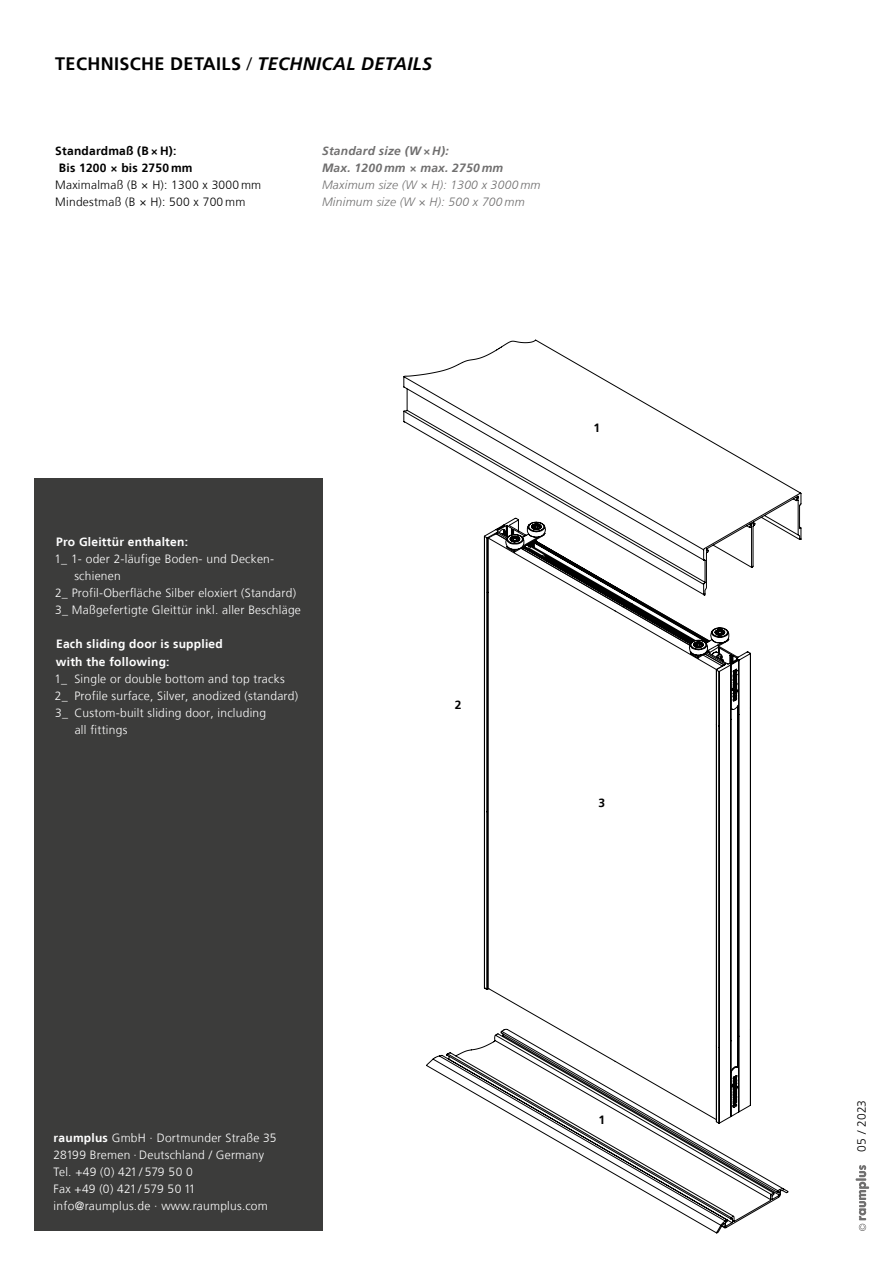
<style>
.page{position:relative;width:893px;height:1263px;background:#fff}
.page>*{position:absolute;margin:0;border:0;box-sizing:border-box;transform-origin:0 0}
.t1{font:700 18px "Frutiger LT";letter-spacing:.02em;color:#000}
.t2{font:300 12px/17px "Frutiger LT";letter-spacing:.02em;color:#fff}
.t3{font:700 12px/17px "Frutiger LT";letter-spacing:.02em;color:#fff}
.t4{font:300 12px/17px "Frutiger LT";letter-spacing:.02em;color:#000}
.t5{font:italic 300 12px/17px "Frutiger LT";letter-spacing:.02em;color:#706f6f}
.t6{font:italic 700 12px/17px "Frutiger LT";letter-spacing:.02em;color:#706f6f}
.t7{font:700 12px/17px "Frutiger LT";letter-spacing:.02em;color:#000}
.s1{font-weight:300}
.s2{font-style:italic}
.s3{font-weight:700}
</style>
<div class="page">
<svg style="left:856px;top:1165px;width:13px;height:66px"></svg>
<div style="left:34px;top:478px;width:288px;height:753px;background:#3c3c3b"></div>
<svg style="left:403px;top:340px;width:398px;height:893px"></svg>
<svg style="left:484px;top:517px;width:267px;height:607px"></svg>
<svg style="left:730px;top:524px;width:10px;height:593px"></svg>
<svg style="left:487px;top:521px;width:243px;height:600px"></svg>
<h1 class="t1" style="left:55px;top:53px;width:378px">TECHNISCHE DETAILS <span class="s1">/</span> <span class="s2">TECHNICAL DETAILS</span></h1>
<p class="t7" style="left:55px;top:143px;width:139px">Standardmaß (B × H):<br>Bis 1200 × bis 2750 mm</p>
<p class="t4" style="left:55px;top:177px;width:208px">Maximalmaß (B × H): 1300 x 3000 mm<br>Mindestmaß (B × H): 500 x 700 mm</p>
<p class="t6" style="left:322px;top:143px;width:183px">Standard size (W× H):<br>Max. 1200 mm × max. 2750 mm</p>
<p class="t5" style="left:322px;top:177px;width:220px">Maximum size (W × H): 1300 x 3000 mm<br>Minimum size (W × H): 500 x 700 mm</p>
<p class="t3" style="left:56px;top:534px;width:133px">Pro Gleittür enthalten:</p>
<p class="t2" style="left:54px;top:551px;width:221px">1_ 1- oder 2-läufige Boden- und Decken-</p>
<p class="t2" style="left:74px;top:568px;width:48px">schienen</p>
<p class="t2" style="left:55px;top:585px;width:243px">2_ Profil-Oberfläche Silber eloxiert (Standard)</p>
<p class="t2" style="left:55px;top:602px;width:247px">3_ Maßgefertigte Gleittür inkl. aller Beschläge</p>
<p class="t3" style="left:56px;top:636px;width:168px">Each sliding door is supplied with the following:</p>
<p class="t2" style="left:54px;top:670px;width:232px">1_ Single or double bottom and top tracks</p>
<p class="t2" style="left:55px;top:687px;width:245px">2_ Profile surface, Silver, anodized (standard)</p>
<p class="t2" style="left:55px;top:704px;width:212px">3_ Custom-built sliding door, including</p>
<p class="t2" style="left:75px;top:721px;width:54px">all fittings</p>
<p class="t7" style="left:455px;top:696px;width:8px">2</p>
<p class="t7" style="left:593px;top:419px;width:8px">1</p>
<p class="t7" style="left:598px;top:795px;width:8px">3</p>
<p class="t2" style="left:54px;top:1129px;width:224px"><span class="s3">raumplus</span> GmbH · Dortmunder Straße 35<br>28199 Bremen · Deutschland / Germany<br>Tel. +49 (0) 421 / 579 50 0<br>Fax +49 (0) 421 / 579 50 11 info@raumplus.de · www.raumplus.com</p>
<p class="t7" style="left:598px;top:1111px;width:8px">1</p>
<p class="t4" style="left:853px;top:1152px;width:53px;rotate:-90deg">05 / 2023</p>
</div>
